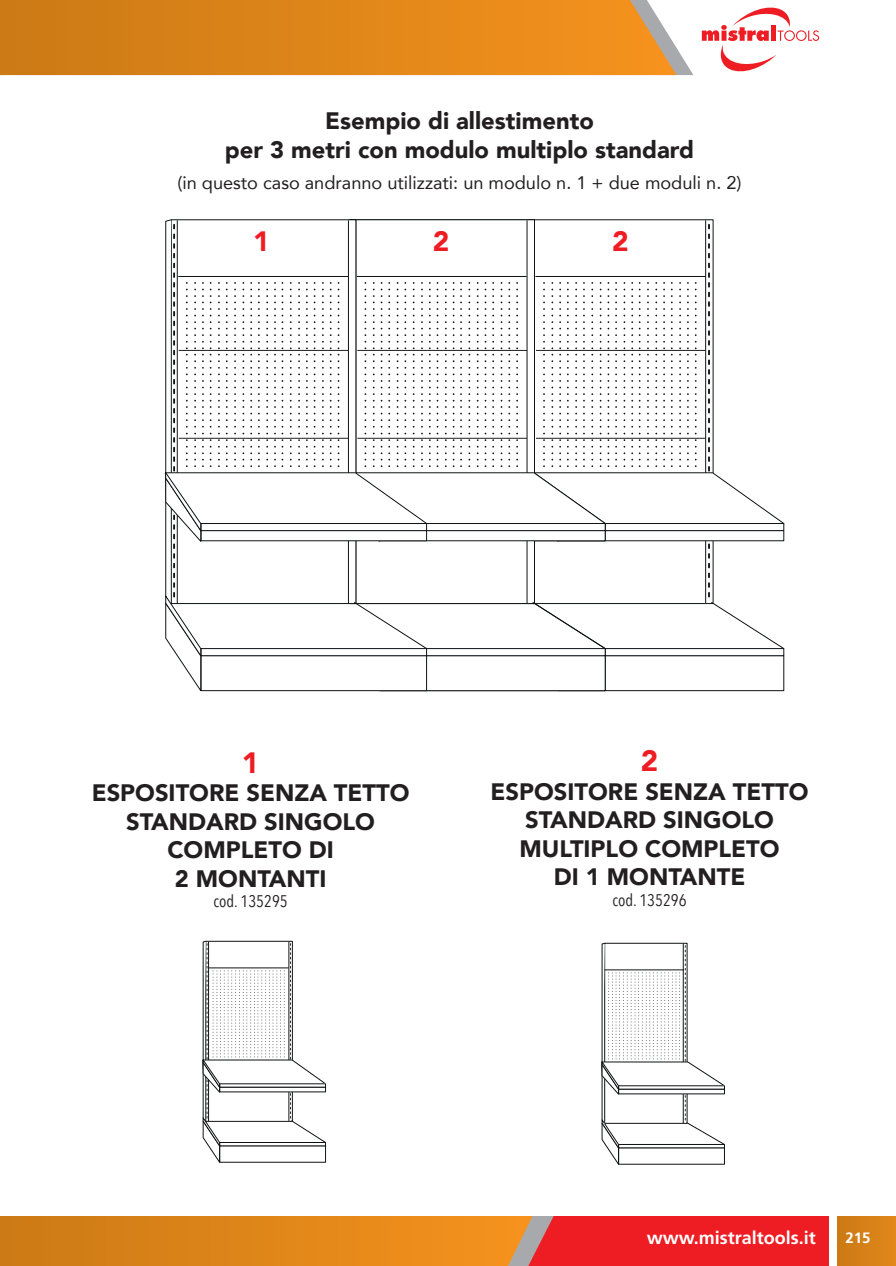
<style>
.page{position:relative;width:896px;height:1266px;background:#fff}
.page>*{position:absolute;margin:0;border:0;box-sizing:border-box;transform-origin:0 0}
.t1{font:900 29.4px "Avenir";color:#ee1d23}
.t2{font:900 27.9px "Avenir";color:#ee1d23}
.t3{font:900 23.7px/28.5px "Avenir";color:#231f20;text-align:center}
.t4{font:18.15px "Avenir";color:#231f20}
.t5{font:700 18px "Frutiger LT Std";color:#fff}
.t6{font:16.8px "Avenir Next Condensed";color:#231f20}
.t7{font:700 15px "Frutiger LT Std";color:#fff}
</style>
<div class="page">
<svg style="left:676px;top:47px;width:17px;height:28px"></svg>
<div style="left:0;top:1215px;width:828px;height:50px;background:#ee1d23"></div>
<div style="left:837px;top:1215px;width:59px;height:50px;background:#d68018"></div>
<svg style="left:702px;top:7px;width:117px;height:65px"></svg>
<svg style="left:3px;top:0;width:673px;height:75px;background:#de881f"></svg>
<svg style="left:165px;top:219px;width:620px;height:472px"></svg>
<hr style="left:178px;top:276px;width:170px;height:1px;background:#101315">
<hr style="left:179px;top:350px;width:169px;height:1px;background:#231f20">
<hr style="left:179px;top:438px;width:169px;height:1px;background:#231f20">
<svg style="left:203px;top:940px;width:123px;height:222px"></svg>
<hr style="left:209px;top:967px;width:80px;height:1px;background:#101315">
<svg style="left:601px;top:942px;width:124px;height:222px"></svg>
<hr style="left:604px;top:969px;width:80px;height:1px;background:#101315">
<svg style="left:0;top:0;width:3px;height:75px"></svg>
<svg style="left:0;top:1215px;width:554px;height:51px;background:#de8723"></svg>
<svg style="left:891px;top:1261px;width:5px;height:5px"></svg>
<p class="t3" style="left:225px;top:106px;width:470px">Esempio di allestimento<br>per 3 metri con modulo multiplo standard</p>
<p class="t4" style="left:177px;top:168px;width:566px">(in questo caso andranno utilizzati: un modulo n. 1 + due moduli n. 2)</p>
<p class="t2" style="left:253px;top:217px;width:18px">1</p>
<p class="t2" style="left:433px;top:217px;width:18px">2</p>
<p class="t2" style="left:612px;top:217px;width:18px">2</p>
<p class="t1" style="left:242px;top:737px;width:19px">1</p>
<p class="t3" style="left:92px;top:778px;width:319px">ESPOSITORE SENZA TETTO<br>STANDARD SINGOLO<br>COMPLETO DI<br>2 MONTANTI</p>
<p class="t6" style="left:213px;top:886px;width:76px">cod. 135295</p>
<p class="t1" style="left:641px;top:736px;width:19px">2</p>
<p class="t3" style="left:491px;top:776px;width:319px">ESPOSITORE SENZA TETTO<br>STANDARD SINGOLO<br>MULTIPLO COMPLETO<br>DI 1 MONTANTE</p>
<p class="t6" style="left:612px;top:885px;width:76px">cod. 135296</p>
<p class="t5" style="left:647px;top:1226px;width:171px">www.mistraltools.it</p>
<p class="t7" style="left:845px;top:1228px;width:27px">215</p>
</div>
